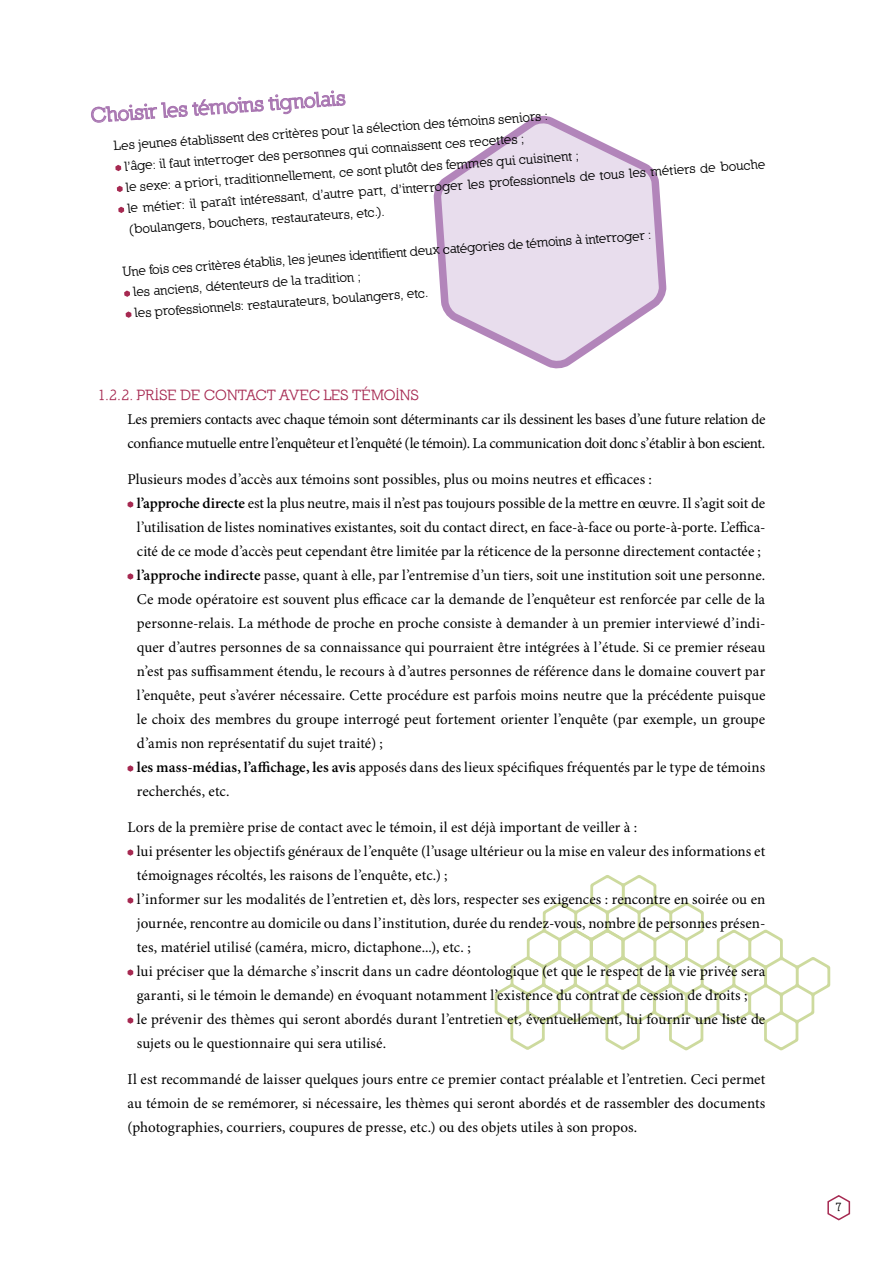
<style>
.page{position:relative;width:893px;height:1263px;background:#fff}
.page>*{position:absolute;margin:0;border:0;box-sizing:border-box;transform-origin:0 0}
.Titre_Encadré{font:700 21px "Nilland";color:#a875b1}
.Body{font:15px/24px "Minion Pro";color:#000}
.Body-2{font:15px/24px "Minion Pro";letter-spacing:-.025em;color:#000}
.t1{font:700 15px "Nilland";letter-spacing:.01em;color:#a62951}
.Body_encadré{font:700 13.5px/21px "Nilland";color:#000}
.t2{font:700 12px "Nilland";color:#000}
.s1{font-weight:600}
</style>
<div class="page">
<svg style="left:827px;top:1195px;width:24px;height:26px"></svg>
<svg style="left:433px;top:115px;width:234px;height:254px"></svg>
<svg style="left:495px;top:875px;width:335px;height:175px"></svg>
<svg style="left:128px;top:501px;width:5px;height:7px"></svg>
<svg style="left:128px;top:573px;width:5px;height:7px"></svg>
<svg style="left:128px;top:765px;width:5px;height:7px"></svg>
<svg style="left:128px;top:849px;width:5px;height:7px"></svg>
<svg style="left:128px;top:897px;width:5px;height:7px"></svg>
<svg style="left:128px;top:969px;width:5px;height:7px"></svg>
<svg style="left:128px;top:1017px;width:5px;height:7px"></svg>
<svg style="left:91px;top:90px;width:255px;height:33px"></svg>
<svg style="left:115px;top:165px;width:6px;height:6px"></svg>
<svg style="left:117px;top:186px;width:6px;height:6px"></svg>
<svg style="left:118px;top:207px;width:6px;height:6px"></svg>
<svg style="left:124px;top:290px;width:6px;height:7px"></svg>
<svg style="left:126px;top:311px;width:6px;height:7px"></svg>
<p class="Titre_Encadré" style="left:90px;top:103px;width:257px;rotate:-4deg">Choisir les témoins tignolais</p>
<p class="Body_encadré" style="left:113px;top:135px;width:437px;rotate:-4deg">Les jeunes établissent des critères pour la sélection des témoins seniors :</p>
<p class="Body_encadré" style="left:124px;top:156px;width:402px;rotate:-4deg">’l âge il: faut interroger des personnes qui connaissent ces recettes ;</p>
<p class="Body_encadré" style="left:125px;top:177px;width:455px;rotate:-4deg">le sexe a: priori, traditionnellement, ce sont plutôt des femmes qui cuisinent ;</p>
<p class="Body_encadré" style="left:127px;top:198px;width:641px;rotate:-4deg">le métier il: paraît intéressant ’d, autre part ’d, interroger les professionnels de tous les métiers de bouche (boulangers, bouchers, restaurateurs, etc .(.</p>
<p class="Body_encadré" style="left:122px;top:261px;width:531px;rotate:-4deg">Une fois ces critères établis, les jeunes identifient deux catégories de témoins à interroger :</p>
<p class="Body_encadré" style="left:132px;top:281px;width:230px;rotate:-4deg">les anciens, détenteurs de la tradition ;</p>
<p class="Body_encadré" style="left:134px;top:302px;width:296px;rotate:-4deg">les professionnels: restaurateurs, boulangers, etc.</p>
<p class="t1" style="left:98px;top:386px;width:323px">1.2.2. PRISE DE CONTACT AVEC LES TÉMOINS</p>
<p class="Body-2" style="left:128px;top:407px;width:639px">Les premiers contacts avec chaque témoin sont déterminants car ils dessinent les bases ’d une future relation de confiance mutuelle entre ’l enquêteur et ’l enquêté (le témoin .) La communication doit donc ’s établir à bon escient.</p>
<p class="Body" style="left:128px;top:467px;width:526px">Plusieurs modes ’d accès aux témoins sont possibles, plus ou moins neutres et efficaces :</p>
<p class="Body" style="left:137px;top:491px;width:630px"><span class="s1">’l approche directe</span> est la plus neutre, mais ’ni l est pas toujours possible de la mettre en œuvre ’sI l. agit soit de</p>
<p class="Body" style="left:137px;top:539px;width:625px">cité de ce mode ’d accès peut cependant être limitée par la réticence de la personne directement contactée ;</p>
<p class="Body" style="left:137px;top:515px;width:630px">’l utilisation de listes nominatives existantes, soit du contact direct, en face -à- face ou porte -à- porte ’L. effica-</p>
<p class="Body" style="left:137px;top:563px;width:630px"><span class="s1">’l approche indirecte</span> passe, quant à elle, par ’l entremise ’d un tiers, soit une institution soit une personne.<br>Ce mode opératoire est souvent plus efficace car la demande de ’l enquêteur est renforcée par celle de la</p>
<p class="Body" style="left:137px;top:635px;width:630px">quer ’d autres personnes de sa connaissance qui pourraient être intégrées ’là étude. Si ce premier réseau</p>
<p class="Body" style="left:137px;top:611px;width:630px">personne-relais. La méthode de proche en proche consiste à demander à un premier interviewé ’d indi-</p>
<p class="Body" style="left:137px;top:659px;width:630px;text-align:justify">’nest pas suffisamment étendu le, recours ’dà autres personnes de référence dans le domaine couvert par ’l enquête, peut ’s avérer nécessaire. Cette procédure est parfois moins neutre que la précédente puisque le choix des membres du groupe interrogé peut fortement orienter ’l enquête (par exemple, un groupe ’d amis non représentatif du sujet traité ;(</p>
<p class="Body" style="left:137px;top:755px;width:630px"><span class="s1">les mass-médias ’l, affichage, les avis</span> apposés dans des lieux spécifiques fréquentés par le type de témoins recherchés, etc.</p>
<p class="Body" style="left:128px;top:815px;width:511px">Lors de la première prise de contact avec le témoin il, est déjà important de veiller :à</p>
<p class="Body" style="left:137px;top:839px;width:630px">lui présenter les objectifs généraux de ’l enquête ’l( usage ultérieur ou la mise en valeur des informations et témoignages récoltés, les raisons de ’l enquête, etc ;(.</p>
<p class="Body" style="left:137px;top:887px;width:630px">’l informer sur les modalités de ’l entretien et, dès lors, respecter ses exigences : rencontre en soirée ou en</p>
<p class="Body" style="left:137px;top:935px;width:335px">tes, matériel utilisé (caméra, micro, dictaphone... ,) etc ;.</p>
<p class="Body" style="left:137px;top:911px;width:630px">journée, rencontre au domicile ou dans ’l institution, durée du rendez-vous, nombre de personnes présen-</p>
<p class="Body" style="left:137px;top:959px;width:630px">lui préciser que la démarche ’s inscrit dans un cadre déontologique (et que le respect de la vie privée sera garanti si, le témoin le demande) en évoquant notamment ’l existence du contrat de cession de droits ;</p>
<p class="Body" style="left:137px;top:1007px;width:630px">le prévenir des thèmes qui seront abordés durant ’l entretien et, éventuellement, lui fournir une liste de sujets ou le questionnaire qui sera utilisé.</p>
<p class="Body" style="left:128px;top:1067px;width:639px;text-align:justify">Il est recommandé de laisser quelques jours entre ce premier contact préalable et ’l entretien. Ceci permet au témoin de se remémorer, si nécessaire, les thèmes qui seront abordés et de rassembler des documents (photographies, courriers, coupures de presse, etc ) . ou des objets utiles à son propos.</p>
<p class="t2" style="left:836px;top:1200px;width:8px">7</p>
</div>
